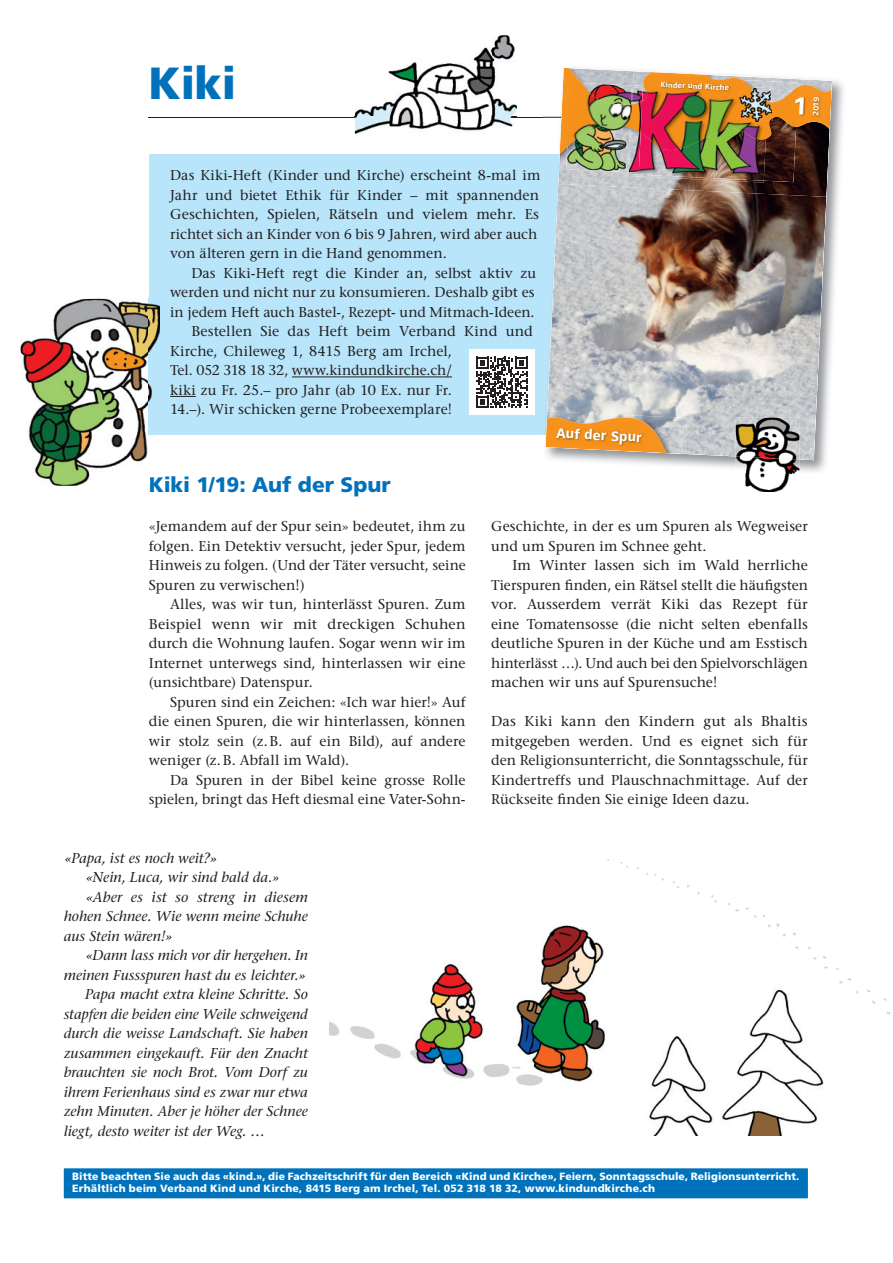
<style>
.page{position:relative;width:893px;height:1263px;background:#fff}
.page>*{position:absolute;margin:0;border:0;box-sizing:border-box;transform-origin:0 0}
.t1{font:900 45px "Frutiger";color:#0072bc}
.t2{font:900 21px "Frutiger";color:#0072bc}
.t3{font:700 14.7px "Mayberry Pro";color:#fff}
.t4{font:14.25px/19.5px "Stone Serif";letter-spacing:.005em;color:#231f20;text-align:justify}
.t5{font:italic 14.25px "Stone Serif";color:#231f20}
.t6{font:900 10.5px/12.6px "Frutiger";letter-spacing:.015em;color:#fff}
.t7{font:700 8.25px "Mayberry Pro";color:#fff}
</style>
<div class="page">
<hr style="left:149px;top:117px;width:659px;height:1px;background:#231f20">
<svg style="left:63px;top:1168px;width:745px;height:31px;background:#0977be"></svg>
<div style="left:149px;top:154px;width:450px;height:281px;background:#b9e5fa"></div>
<img style="left:573px;top:80px;width:271px;height:392px">
<img style="left:547px;top:187px;width:279px;height:273px">
<img style="left:558px;top:177px;width:54px;height:10px">
<img style="left:773px;top:177px;width:57px;height:20px">
<img style="left:612px;top:177px;width:163px;height:17px">
<img style="left:677px;top:411px;width:10px;height:43px">
<svg style="left:545px;top:402px;width:132px;height:58px;background:#cbb59c"></svg>
<img style="left:556px;top:427px;width:88px;height:21px">
<img style="left:628px;top:177px;width:136px;height:6px">
<img style="left:764px;top:177px;width:32px;height:5px">
<img style="left:629px;top:177px;width:137px;height:4px">
<hr style="left:292px;top:377px;width:160px;height:1px;background:#231f20">
<svg style="left:170px;top:396px;width:26px;height:1px"></svg>
<div style="left:469px;top:350px;width:66px;height:65px;background:#fff"></div>
<svg style="left:476px;top:357px;width:51px;height:51px"></svg>
<img style="left:329px;top:925px;width:276px;height:161px">
<img style="left:649px;top:989px;width:175px;height:147px">
<img style="left:21px;top:299px;width:128px;height:187px">
<img style="left:149px;top:303px;width:10px;height:99px">
<img style="left:736px;top:459px;width:63px;height:33px">
<img style="left:736px;top:418px;width:63px;height:41px">
<img style="left:355px;top:35px;width:162px;height:99px">
<img style="left:355px;top:117px;width:162px;height:1px">
<img style="left:543px;top:68px;width:289px;height:109px">
<h1 class="t1" style="left:149px;top:65px;width:89px">Kiki</h1>
<p class="t7" style="left:660px;top:81px;width:71px;rotate:3deg">Kinder und Kirche</p>
<p class="t4" style="left:170px;top:167px;width:372px;text-align:left">Das Kiki-Heft (Kinder und Kirche) erscheint 8-mal im Jahr und bietet Ethik für Kinder – mit spannenden Geschichten, Spielen, Rätseln und vielem mehr. Es richtet sich an Kinder von 6 bis 9 Jahren, wird aber auch von älteren gern in die Hand genommen.</p>
<p class="t4" style="left:191px;top:264px;width:346px">Das Kiki-Heft regt die Kinder an, selbst aktiv zu</p>
<p class="t4" style="left:170px;top:284px;width:366px">werden und nicht nur zu konsumieren. Deshalb gibt es</p>
<p class="t4" style="left:170px;top:303px;width:366px">in jedem Heft auch Bastel-, Rezept- und Mitmach-Ideen.</p>
<p class="t4" style="left:191px;top:323px;width:343px">Bestellen Sie das Heft beim Verband Kind und</p>
<p class="t4" style="left:170px;top:342px;width:283px">Kirche, Chileweg 1, 8415 Berg am Irchel,</p>
<p class="t4" style="left:170px;top:362px;width:283px">Tel. 052 318 18 32, www.kindundkirche.ch/</p>
<p class="t4" style="left:170px;top:381px;width:283px">kiki zu Fr. 25.– pro Jahr (ab 10 Ex. nur Fr.</p>
<p class="t4" style="left:170px;top:401px;width:283px">14.–). Wir schicken gerne Probeexemplare!</p>
<h2 class="t2" style="left:149px;top:476px;width:244px">Kiki 1/19: Auf der Spur</h2>
<p class="t3" style="left:557px;top:427px;width:87px;rotate:3deg">Auf der Spur</p>
<p class="t7" style="left:813px;top:116px;width:21px;rotate:-87deg">2019</p>
<p class="t4" style="left:149px;top:518px;width:318px">«Jemandem auf der Spur sein» bedeutet, ihm zu folgen. Ein Detektiv versucht, jeder Spur, jedem Hinweis zu folgen. (Und der Täter versucht, seine Spuren zu verwischen!)</p>
<p class="t4" style="left:149px;top:596px;width:318px;text-indent:21px">Alles, was wir tun, hinterlässt Spuren. Zum Beispiel wenn wir mit dreckigen Schuhen durch die Wohnung laufen. Sogar wenn wir im Internet unterwegs sind, hinterlassen wir eine (unsichtbare) Datenspur.</p>
<p class="t4" style="left:149px;top:693px;width:318px;text-indent:21px">Spuren sind ein Zeichen: «Ich war hier!» Auf die einen Spuren, die wir hinterlassen, können wir stolz sein (z. B. auf ein Bild), auf andere weniger (z. B. Abfall im Wald).</p>
<p class="t4" style="left:149px;top:771px;width:318px;text-align:right">Da Spuren in der Bibel keine grosse Rolle spielen, bringt das Heft diesmal eine Vater-Sohn-</p>
<p class="t5" style="left:64px;top:852px;width:155px">«Papa, ist es noch weit?»</p>
<p class="t5" style="left:85px;top:872px;width:196px">«Nein, Luca, wir sind bald da.»</p>
<p class="t5" style="left:85px;top:891px;width:224px">«Aber es ist so streng in diesem</p>
<p class="t5" style="left:64px;top:911px;width:246px">hohen Schnee. Wie wenn meine Schuhe</p>
<p class="t5" style="left:64px;top:930px;width:110px">aus Stein wären!»</p>
<p class="t5" style="left:85px;top:950px;width:224px">«Dann lass mich vor dir hergehen. In</p>
<p class="t5" style="left:64px;top:969px;width:244px">meinen Fussspuren hast du es leichter.»</p>
<p class="t5" style="left:85px;top:989px;width:224px">Papa macht extra kleine Schritte. So</p>
<p class="t5" style="left:64px;top:1008px;width:246px">stapfen die beiden eine Weile schweigend</p>
<p class="t5" style="left:64px;top:1028px;width:246px">durch die weisse Landschaft. Sie haben</p>
<p class="t5" style="left:64px;top:1047px;width:246px">zusammen eingekauft. Für den Znacht</p>
<p class="t5" style="left:64px;top:1067px;width:246px">brauchten sie noch Brot. Vom Dorf zu</p>
<p class="t5" style="left:64px;top:1086px;width:246px">ihrem Ferienhaus sind es zwar nur etwa</p>
<p class="t5" style="left:64px;top:1106px;width:246px">zehn Minuten. Aber je höher der Schnee</p>
<p class="t5" style="left:64px;top:1125px;width:202px">liegt, desto weiter ist der Weg. …</p>
<p class="t4" style="left:491px;top:518px;width:318px">Geschichte, in der es um Spuren als Wegweiser und um Spuren im Schnee geht.</p>
<p class="t4" style="left:491px;top:557px;width:318px;text-indent:21px">Im Winter lassen sich im Wald herrliche Tierspuren finden, ein Rätsel stellt die häufigsten vor. Ausserdem verrät Kiki das Rezept für eine Tomatensosse (die nicht selten ebenfalls deutliche Spuren in der Küche und am Esstisch hinterlässt …). Und auch bei den Spielvorschlägen machen wir uns auf Spurensuche!</p>
<p class="t4" style="left:491px;top:713px;width:318px">Das Kiki kann den Kindern gut als Bhaltis mitgegeben werden. Und es eignet sich für den Religionsunterricht, die Sonntagsschule, für Kindertreffs und Plausch nachmittage. Auf der Rückseite finden Sie einige Ideen dazu.</p>
<p class="t6" style="left:72px;top:1170px;width:729px">Bitte beachten Sie auch das «kind.», die Fachzeitschrift für den Bereich «Kind und Kirche», Feiern, Sonntagsschule, Religionsunterricht.<br>Erhältlich beim Verband Kind und Kirche, 8415 Berg am Irchel, Tel. 052 318 18 32, www.kindundkirche.ch</p>
</div>
